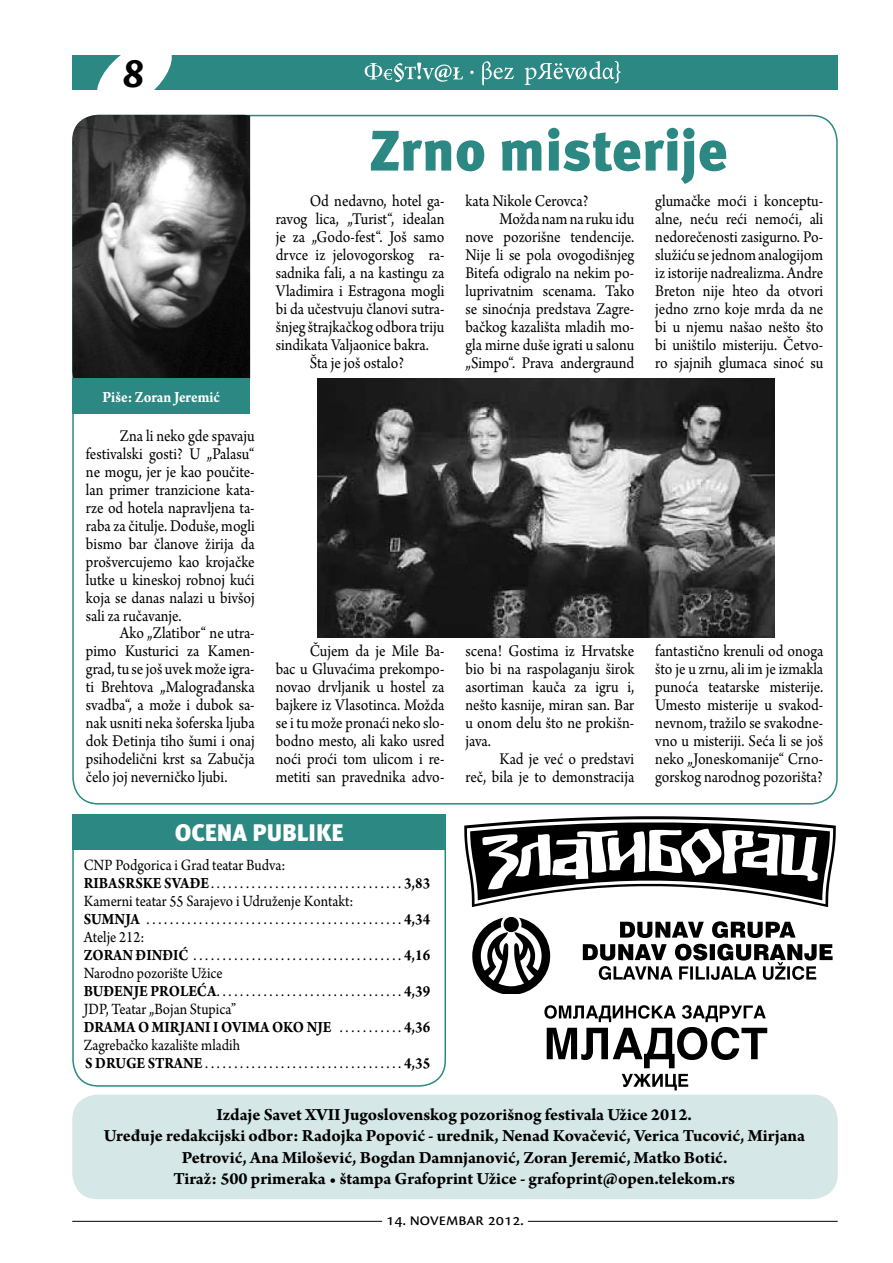
<style>
.page{position:relative;width:893px;height:1263px;background:#fff}
.page>*{position:absolute;margin:0;border:0;box-sizing:border-box;transform-origin:0 0}
.t1{font:900 57px "Meta Pro";color:#2b8882}
.t2{font:italic 700 45px "Cronos Pro";color:#000}
.t3{font:900 24px "Meta Pro";color:#fff}
.t4{font:700 18px/21.6px "Arno Pro";letter-spacing:-.005em;color:#000;text-align:center}
.t5{font:18px "Cronos Pro";color:#000}
.t6{font:17.25px/18px "Arno Pro";color:#000;text-align:justify;scale:.9 1}
.t7{font:16.5px/18px "Arno Pro";letter-spacing:-.005em;color:#000;scale:.9 1}
.t8{font:700 16.5px "Arno Pro";color:#000;scale:.9 1}
.t9{font:700 16.5px "Arno Pro";letter-spacing:-.005em;color:#fff;scale:.9 1}
.s1{font-weight:700}
</style>
<div class="page">
<hr style="left:72px;top:1221px;width:310px;height:1px;background:#000">
<hr style="left:528px;top:1221px;width:310px;height:1px;background:#000">
<img style="left:72px;top:115px;width:178px;height:263px">
<div style="left:72px;top:55px;width:766px;height:34px;background:#2b8882"></div>
<svg style="left:470px;top:71px;width:4px;height:3px"></svg>
<svg style="left:525px;top:61px;width:96px;height:24px"></svg>
<svg style="left:482px;top:61px;width:32px;height:24px"></svg>
<svg style="left:365px;top:63px;width:98px;height:19px"></svg>
<svg style="left:92px;top:55px;width:85px;height:35px"></svg>
<div style="left:72px;top:1094px;width:766px;height:105px;background:#d5e7e6;border-radius:26px"></div>
<div style="left:72px;top:378px;width:178px;height:36px;background:#2b8882"></div>
<div style="left:72px;top:822px;width:374px;height:265px;border:2px solid #2b8882;border-radius:26px"></div>
<div style="left:72px;top:814px;width:374px;height:36px;background:#2b8882"></div>
<svg style="left:464px;top:816px;width:372px;height:91px"></svg>
<svg style="left:472px;top:917px;width:78px;height:76px"></svg>
<svg style="left:620px;top:921px;width:176px;height:17px"></svg>
<svg style="left:583px;top:944px;width:250px;height:36px"></svg>
<img style="left:318px;top:378px;width:456px;height:260px">
<svg style="left:544px;top:1005px;width:223px;height:63px"></svg>
<svg style="left:622px;top:1074px;width:66px;height:16px"></svg>
<h2 class="t2" style="left:123px;top:47px;width:23px">8</h2>
<p class="t9" style="left:103px;top:387px;width:132px">Piše: Zoran Jeremić</p>
<p class="t6" style="left:86px;top:427px;width:189px;text-indent:34px">Zna li neko gde spavaju festivalski gosti? U „Palasu“ ne mogu, jer je kao poučite&shy;lan primer tranzicione kata&shy;rze od hotela napravljena ta&shy;raba za čitulje. Doduše, mogli bismo bar članove žirija da prošvercujemo kao krojačke lutke u kineskoj robnoj kući koja se danas nalazi u bivšoj sali za ručavanje.</p>
<p class="t6" style="left:86px;top:625px;width:189px;text-indent:34px">Ako „Zlatibor“ ne utra&shy;pimo Kusturici za Kamen&shy;grad, tu se još uvek može igra&shy;ti Brehtova „Malograđanska svadba“, a može i dubok sa&shy;nak usniti neka šoferska ljuba dok Đetinja tiho šumi i onaj psihodelični krst sa Zabučja čelo joj neverničko ljubi.</p>
<h1 class="t1" style="left:369px;top:115px;width:360px">Zrno misterije</h1>
<p class="t6" style="left:310px;top:193px;width:151px">Od nedavno, hotel ga-</p>
<p class="t6" style="left:276px;top:211px;width:189px">ravog lica, „Turist“, idealan</p>
<p class="t6" style="left:276px;top:229px;width:189px">je za „Godo-fest“. Još samo</p>
<p class="t6" style="left:276px;top:247px;width:189px">drvce iz jelovogorskog ra-</p>
<p class="t6" style="left:276px;top:265px;width:189px">sadnika fali, a na kastingu za</p>
<p class="t6" style="left:276px;top:283px;width:189px">Vladimira i Estragona mogli</p>
<p class="t6" style="left:276px;top:301px;width:189px">bi da učestvuju članovi sutra-</p>
<p class="t6" style="left:276px;top:319px;width:189px">šnjeg štrajkačkog odbora triju</p>
<p class="t6" style="left:276px;top:337px;width:172px">sindikata Valjaonice bakra.</p>
<p class="t6" style="left:310px;top:355px;width:106px">Šta je još ostalo?</p>
<p class="t6" style="left:465px;top:193px;width:138px">kata Nikole Cerovca?</p>
<p class="t6" style="left:499px;top:211px;width:151px">Možda nam na ruku idu</p>
<p class="t6" style="left:465px;top:229px;width:189px">nove pozorišne tendencije.</p>
<p class="t6" style="left:465px;top:247px;width:189px">Nije li se pola ovogodišnjeg</p>
<p class="t6" style="left:465px;top:265px;width:189px">Bitefa odigralo na nekim po-</p>
<p class="t6" style="left:465px;top:283px;width:189px">luprivatnim scenama. Tako</p>
<p class="t6" style="left:465px;top:301px;width:189px">se sinoćnja predstava Zagre-</p>
<p class="t6" style="left:465px;top:319px;width:189px">bačkog kazališta mladih mo-</p>
<p class="t6" style="left:465px;top:337px;width:189px">gla mirne duše igrati u salonu</p>
<p class="t6" style="left:465px;top:355px;width:189px">„Simpo“. Prava andergraund</p>
<p class="t6" style="left:655px;top:193px;width:188px">glumačke moći i konceptu&shy;alne, neću reći nemoći, ali nedorečenosti zasigurno. Po&shy;služiću se jednom analogijom iz istorije nadrealizma. Andre Breton nije hteo da otvori jedno zrno koje mrda da ne bi u njemu našao nešto što bi uništilo misteriju. Četvo&shy;ro sjajnih glumaca sinoć su</p>
<p class="t6" style="left:276px;top:643px;width:189px;text-indent:34px">Čujem da je Mile Ba&shy;bac u Gluvaćima prekompo&shy;novao drvljanik u hostel za bajkere iz Vlasotinca. Možda se i tu može pronaći neko slo&shy;bodno mesto, ali kako usred noći proći tom ulicom i re&shy;metiti san pravednika advo-</p>
<p class="t6" style="left:465px;top:643px;width:189px">scena! Gostima iz Hrvatske bio bi na raspolaganju širok asortiman kauča za igru i, nešto kasnije, miran san. Bar u onom delu što ne prokišn&shy;java.</p>
<p class="t6" style="left:465px;top:751px;width:189px;text-align:right">Kad je već o predstavi<br>reč, bila je to demonstracija</p>
<p class="t6" style="left:655px;top:643px;width:188px">fantastično krenuli od onoga što je u zrnu, ali im je izmakla punoća teatarske misterije.<br>Umesto misterije u svakod&shy;nevnom, tražilo se svakodne&shy;vno u misteriji. Seća li se još neko „Joneskomanije“ Crno&shy;gorskog narodnog pozorišta?</p>
<h3 class="t3" style="left:175px;top:818px;width:171px">OCENA PUBLIKE</h3>
<p class="t7" style="left:84px;top:856px;width:225px">CNP Podgorica i Grad teatar Budva:<br><span class="s1">RIBASRSKE SVAĐE</span>..................................</p>
<p class="t8" style="left:404px;top:873px;width:31px">3,83</p>
<p class="t7" style="left:84px;top:892px;width:301px">Kamerni teatar 55 Sarajevo i Udruženje Kontakt:<br><span class="s1">SUMNJA</span> .............................................</p>
<p class="t8" style="left:404px;top:909px;width:31px">4,34</p>
<p class="t7" style="left:84px;top:928px;width:124px">Atelje 212:<br><span class="s1">ZORAN ĐINĐIĆ</span> .....................................</p>
<p class="t8" style="left:404px;top:945px;width:31px">4,16</p>
<p class="t7" style="left:84px;top:964px;width:156px">Narodno pozorište Užice<br><span class="s1">BUĐENJE PROLEĆA</span>................................</p>
<p class="t8" style="left:404px;top:981px;width:31px">4,39</p>
<p class="t7" style="left:84px;top:1000px;width:286px">JDP, Teatar „Bojan Stupica”<br><span class="s1">DRAMA O MIRJANI I OVIMA OKO NJE</span> ...........</p>
<p class="t8" style="left:404px;top:1017px;width:31px">4,36</p>
<p class="t7" style="left:84px;top:1036px;width:175px">Zagrebačko kazalište mladih<br><span class="s1">S DRUGE STRANE</span>...................................</p>
<p class="t8" style="left:404px;top:1053px;width:31px">4,35</p>
<p class="t4" style="left:104px;top:1104px;width:703px">Izdaje Savet XVII Jugoslovenskog pozorišnog festivala Užice 2012.<br>Uređuje redakcijski odbor: Radojka Popović - urednik, Nenad Kovačević, Verica Tucović, Mirjana Petrović, Ana Milošević, Bogdan Damnjanović, Zoran Jeremić, Matko Botić.<br>Tiraž: 500 primeraka • štampa Grafoprint Užice - grafoprint@open.telekom.rs</p>
<p class="t5" style="left:386px;top:1209px;width:139px">14. novembar 2012.</p>
</div>
